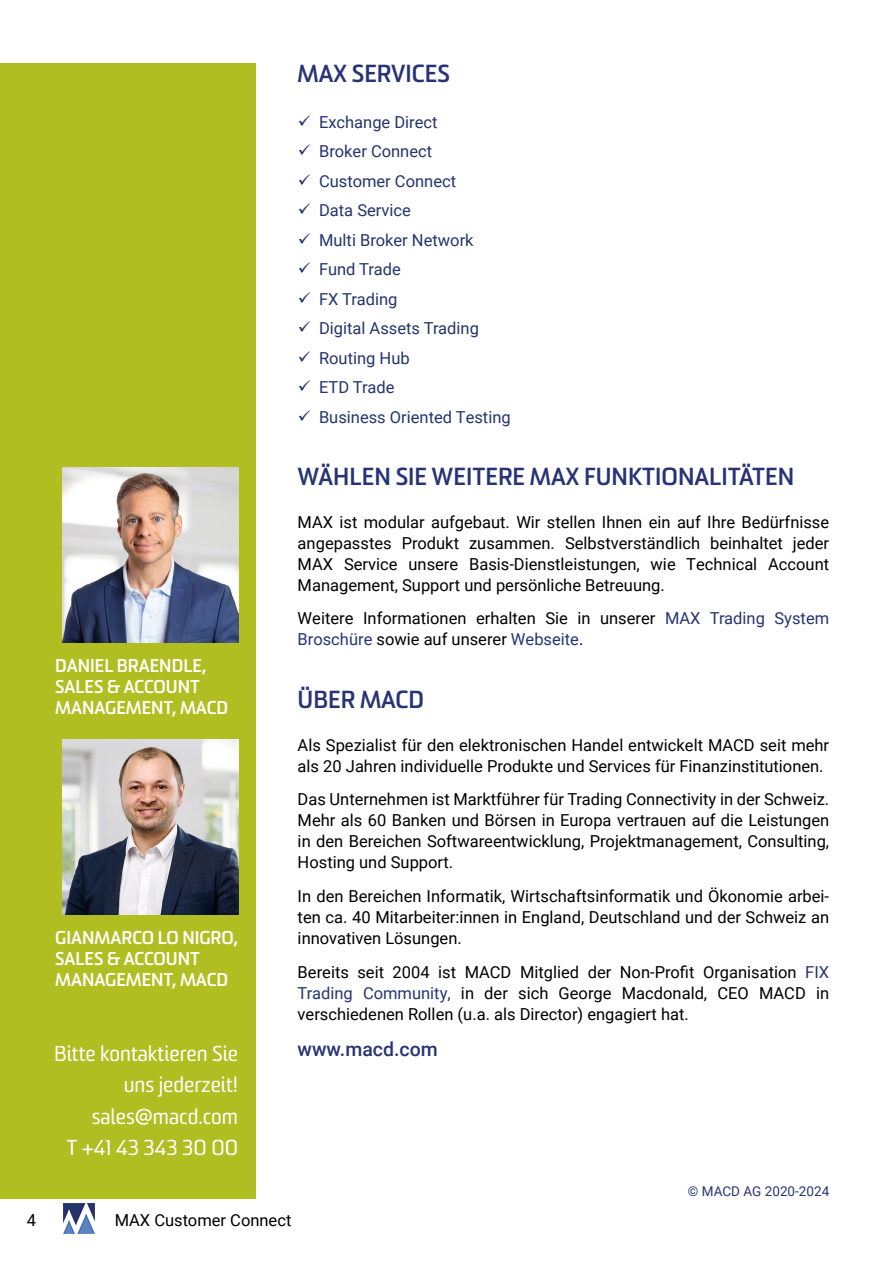
<style>
.page{position:relative;width:893px;height:1263px;background:#fff}
.page>*{position:absolute;margin:0;border:0;box-sizing:border-box;transform-origin:0 0}
.t1{font:700 24px "Sommet";color:#283375}
.t2{font:21px/31.5px "Sommet";color:#fff;text-align:right}
.t3{font:500 19.5px "Roboto";color:#283375}
.t4{font:700 18px/21px "Sommet";color:#fff}
.t5{font:16.5px/21px "Roboto";color:#000;text-align:justify}
.t6{font:16.5px/29.5px "Roboto";color:#25346d}
.t7{font:13.5px "Roboto";color:#283375}
.s1{color:#283375}
</style>
<div class="page">
<img style="left:64px;top:1203px;width:30px;height:31px">
<div style="left:0;top:64px;width:255px;height:1135px;background:#b1be22"></div>
<img style="left:63px;top:739px;width:175px;height:176px">
<img style="left:63px;top:467px;width:175px;height:176px">
<h1 class="t1" style="left:298px;top:58px;width:154px">MAX SERVICES</h1>
<p class="t6" style="left:319px;top:107px;width:193px">Exchange Direct<br>Broker Connect<br>Customer Connect<br>Data Service<br>Multi Broker Network<br>Fund Trade<br>FX Trading<br>Digital Assets Trading<br>Routing Hub<br>ETD Trade<br>Business Oriented Testing</p>
<p class="t4" style="left:55px;top:654px;width:174px">DANIEL BRAENDLE,<br>SALES &amp; ACCOUNT<br>MANAGEMENT, MACD</p>
<p class="t4" style="left:55px;top:927px;width:184px">GIANMARCO LO NIGRO,<br>SALES &amp; ACCOUNT<br>MANAGEMENT, MACD</p>
<p class="t2" style="left:54px;top:1037px;width:185px">Bitte kontaktieren Sie uns jederzeit! sales@macd.com<br>T +41 43 343 30 00</p>
<h1 class="t1" style="left:298px;top:462px;width:498px">WÄHLEN SIE WEITERE MAX FUNKTIONALITÄTEN</h1>
<p class="t5" style="left:298px;top:511px;width:533px">MAX ist modular aufgebaut. Wir stellen Ihnen ein auf Ihre Bedürfnisse angepasstes Produkt zusammen. Selbstverständlich beinhaltet jeder MAX Service unsere Basis-Dienstleistungen, wie Technical Account Management, Support und persönliche Betreuung.</p>
<p class="t5" style="left:298px;top:607px;width:533px">Weitere Informationen erhalten Sie in unserer <span class="s1">MAX Trading System<br>Broschüre</span> sowie auf unserer <span class="s1">Webseite</span>.</p>
<h1 class="t1" style="left:298px;top:685px;width:128px">ÜBER MACD</h1>
<p class="t5" style="left:298px;top:733px;width:533px">Als Spezialist für den elektronischen Handel entwickelt MACD seit mehr als 20 Jahren individuelle Produkte und Services für Finanzinstitutionen.</p>
<p class="t5" style="left:298px;top:788px;width:533px">Das Unternehmen ist Marktführer für Trading Connectivity in der Schweiz.<br>Mehr als 60 Banken und Börsen in Europa vertrauen auf die Leistungen in den Bereichen Softwareentwicklung, Projektmanagement, Consulting, Hosting und Support.</p>
<p class="t5" style="left:298px;top:885px;width:533px">In den Bereichen Informatik, Wirtschaftsinformatik und Ökonomie arbei&shy;ten ca. 40 Mitarbeiter:innen in England, Deutschland und der Schweiz an innovativen Lösungen.</p>
<p class="t5" style="left:298px;top:961px;width:533px">Bereits seit 2004 ist MACD Mitglied der Non-Profit Organisation <span class="s1">FIX Trading Community,</span> in der sich George Macdonald, CEO MACD in verschiedenen Rollen (u.a. als Director) engagiert hat.</p>
<p class="t3" style="left:298px;top:1035px;width:142px">www.macd.com</p>
<p class="t7" style="left:688px;top:1182px;width:143px">© MACD AG 2020-2024</p>
<p class="t5" style="left:27px;top:1209px;width:11px">4</p>
<p class="t5" style="left:115px;top:1209px;width:178px">MAX Customer Connect</p>
</div>
